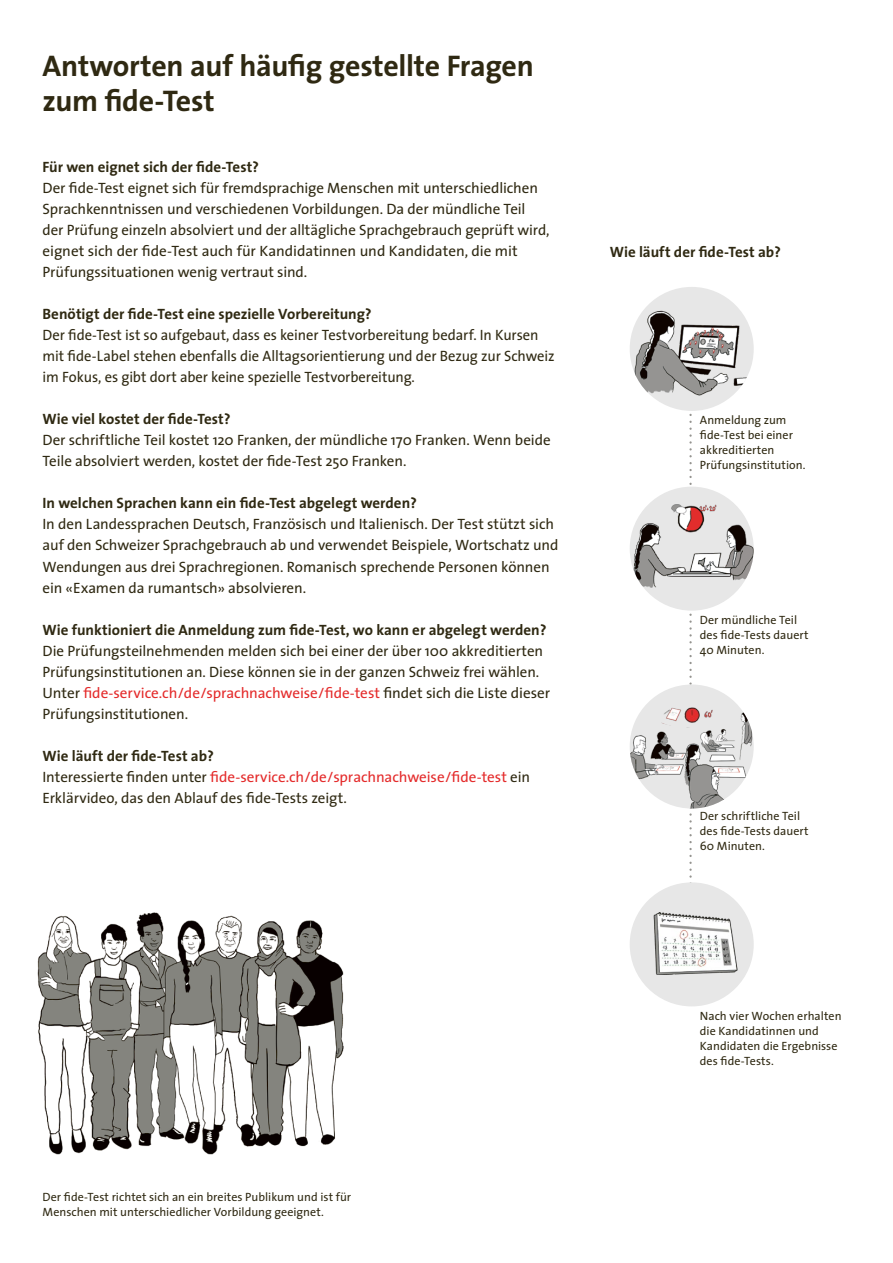
<style>
.page{position:relative;width:893px;height:1263px;background:#fff}
.page>*{position:absolute;margin:0;border:0;box-sizing:border-box;transform-origin:0 0}
.t1{font:700 30px/35.5px "The Sans";letter-spacing:-.01em;color:#2f2912}
.t2{font:15px/21px "The Sans";letter-spacing:-.005em;color:#2f2912}
.t3{font:700 15px "The Sans";color:#2f2912}
.t4{font:12px/15px "The Sans";letter-spacing:.005em;color:#2f2912}
.s1{color:#e42b2b}
.s2{font-weight:700}
</style>
<div class="page">
<img style="left:37px;top:912px;width:307px;height:243px">
<svg style="left:689px;top:413px;width:3px;height:465px"></svg>
<div style="left:630px;top:487px;width:124px;height:124px;background:#e7e7e7;border-radius:50%"></div>
<img style="left:630px;top:491px;width:124px;height:113px">
<img style="left:630px;top:287px;width:124px;height:124px;border-radius:62px">
<img style="left:630px;top:687px;width:124px;height:121px">
<div style="left:630px;top:882px;width:124px;height:124px;background:#e7e7e7;border-radius:50%"></div>
<img style="left:630px;top:893px;width:124px;height:99px">
<img style="left:655px;top:701px;width:63px;height:27px">
<h1 class="t1" style="left:43px;top:47px;width:493px">Antworten auf häufig gestellte Fragen zum fide-Test</h1>
<p class="t3" style="left:43px;top:155px;width:218px">Für wen eignet sich der fide-Test?</p>
<p class="t2" style="left:43px;top:177px;width:509px">Der fide-Test eignet sich für fremdsprachige Menschen mit unterschiedlichen Sprachkenntnissen und verschiedenen Vorbildungen. Da der mündliche Teil der Prüfung einzeln absolviert und der alltägliche Sprachgebrauch geprüft wird, eignet sich der fide-Test auch für Kandidatinnen und Kandidaten, die mit Prüfungssituationen wenig vertraut sind.</p>
<p class="t3" style="left:43px;top:302px;width:331px">Benötigt der fide-Test eine spezielle Vorbereitung?</p>
<p class="t2" style="left:43px;top:324px;width:514px">Der fide-Test ist so aufgebaut, dass es keiner Testvorbereitung bedarf. In Kursen mit fide-Label stehen ebenfalls die Alltagsorientierung und der Bezug zur Schweiz im Fokus, es gibt dort aber keine spezielle Testvorbereitung.</p>
<p class="t3" style="left:43px;top:407px;width:190px">Wie viel kostet der fide-Test?</p>
<p class="t2" style="left:43px;top:429px;width:510px">Der schriftliche Teil kostet 120 Franken, der mündliche 170 Franken. Wenn beide<br>Teile absolviert werden, kostet der fide-Test 250 Franken.</p>
<p class="t3" style="left:43px;top:491px;width:376px">In welchen Sprachen kann ein fide-Test abgelegt werden?</p>
<p class="t2" style="left:43px;top:513px;width:517px">In den Landessprachen Deutsch, Französisch und Italienisch. Der Test stützt sich auf den Schweizer Sprachgebrauch ab und verwendet Beispiele, Wortschatz und Wendungen aus drei Sprachregionen. Romanisch sprechende Personen können ein «Examen da rumantsch» absolvieren.</p>
<p class="t3" style="left:43px;top:617px;width:506px">Wie funktioniert die Anmeldung zum fide-Test, wo kann er abgelegt werden?</p>
<p class="t2" style="left:43px;top:639px;width:509px">Die Prüfungsteilnehmenden melden sich bei einer der über 100 akkreditierten Prüfungsinstitutionen an. Diese können sie in der ganzen Schweiz frei wählen.<br>Unter <span class="s1">fide-service.ch/de/sprachnachweise/fide-test</span> findet sich die Liste dieser Prüfungsinstitutionen.</p>
<p class="t2" style="left:43px;top:744px;width:489px"><span class="s2">Wie läuft der fide-Test ab?<br></span>Interessierte finden unter <span class="s1">fide-service.ch/de/sprachnachweise/fide-test</span> ein<br>Erklärvideo, das den Ablauf des fide-Tests zeigt.</p>
<p class="t3" style="left:610px;top:239px;width:173px">Wie läuft der fide-Test ab?</p>
<p class="t4" style="left:700px;top:412px;width:107px">Anmeldung zum fide-Test bei einer akkreditierten<br>Prüfungsinstitution.</p>
<p class="t4" style="left:700px;top:612px;width:110px">Der mündliche Teil des fide-Tests dauert<br>40 Minuten.</p>
<p class="t4" style="left:700px;top:808px;width:110px">Der schriftliche Teil des fide-Tests dauert<br>60 Minuten.</p>
<p class="t4" style="left:43px;top:1189px;width:310px">Der fide-Test richtet sich an ein breites Publikum und ist für<br>Menschen mit unterschiedlicher Vorbildung geeignet.</p>
<p class="t4" style="left:700px;top:1008px;width:143px">Nach vier Wochen erhalten die Kandidatinnen und<br>Kandidaten die Ergebnisse des fide-Tests.</p>
</div>
